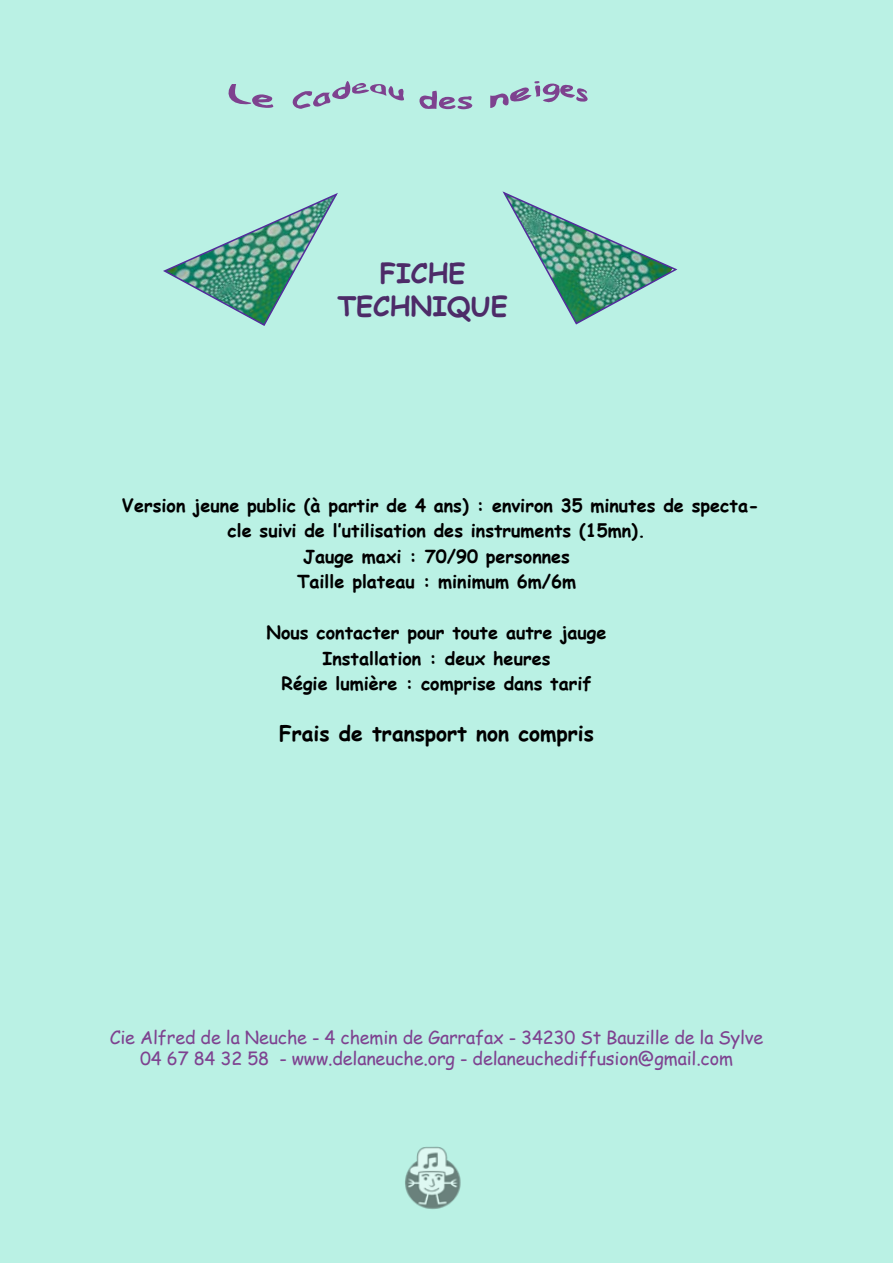
<style>
.page{position:relative;width:893px;height:1263px;background:#baf1e4}
.page>*{position:absolute;margin:0;border:0;box-sizing:border-box;transform-origin:0 0}
.t1{font:700 27px/32.4px "Comic Sans MS";color:#4d2b68;text-align:center}
.t2{font:700 21px "Comic Sans MS";color:#000}
.t3{font:700 18px/25.5px "Comic Sans MS";color:#000;text-align:center}
.t4{font:18px/21.6px "Comic Sans MS";letter-spacing:-.01em;color:#7e4290;text-align:center}
</style>
<div class="page">
<img style="left:405px;top:1146px;width:56px;height:63px">
<svg style="left:228px;top:84px;width:46px;height:24px"></svg>
<svg style="left:292px;top:81px;width:112px;height:28px"></svg>
<svg style="left:419px;top:91px;width:53px;height:19px"></svg>
<svg style="left:490px;top:81px;width:98px;height:27px"></svg>
<svg style="left:163px;top:193px;width:175px;height:133px"></svg>
<svg style="left:502px;top:191px;width:176px;height:134px"></svg>
<h1 class="t1" style="left:337px;top:256px;width:172px">FICHE<br>TECHNIQUE</h1>
<p class="t3" style="left:122px;top:492px;width:639px">Version jeune public (à partir de 4 ans) : environ 35 minutes de specta&shy;cle suivi de l’utilisation des instruments (15mn).<br>Jauge maxi : 70/90 personnes<br>Taille plateau : minimum 6m/6m</p>
<p class="t3" style="left:266px;top:619px;width:342px">Nous contacter pour toute autre jauge<br>Installation : deux heures<br>Régie lumière : comprise dans tarif</p>
<p class="t2" style="left:279px;top:718px;width:316px">Frais de transport non compris</p>
<p class="t4" style="left:110px;top:1026px;width:655px">Cie Alfred de la Neuche - 4 chemin de Garrafax - 34230 St Bauzille de la Sylve<br>04 67 84 32 58 - www.delaneuche.org - delaneuchediffusion@gmail.com</p>
</div>
